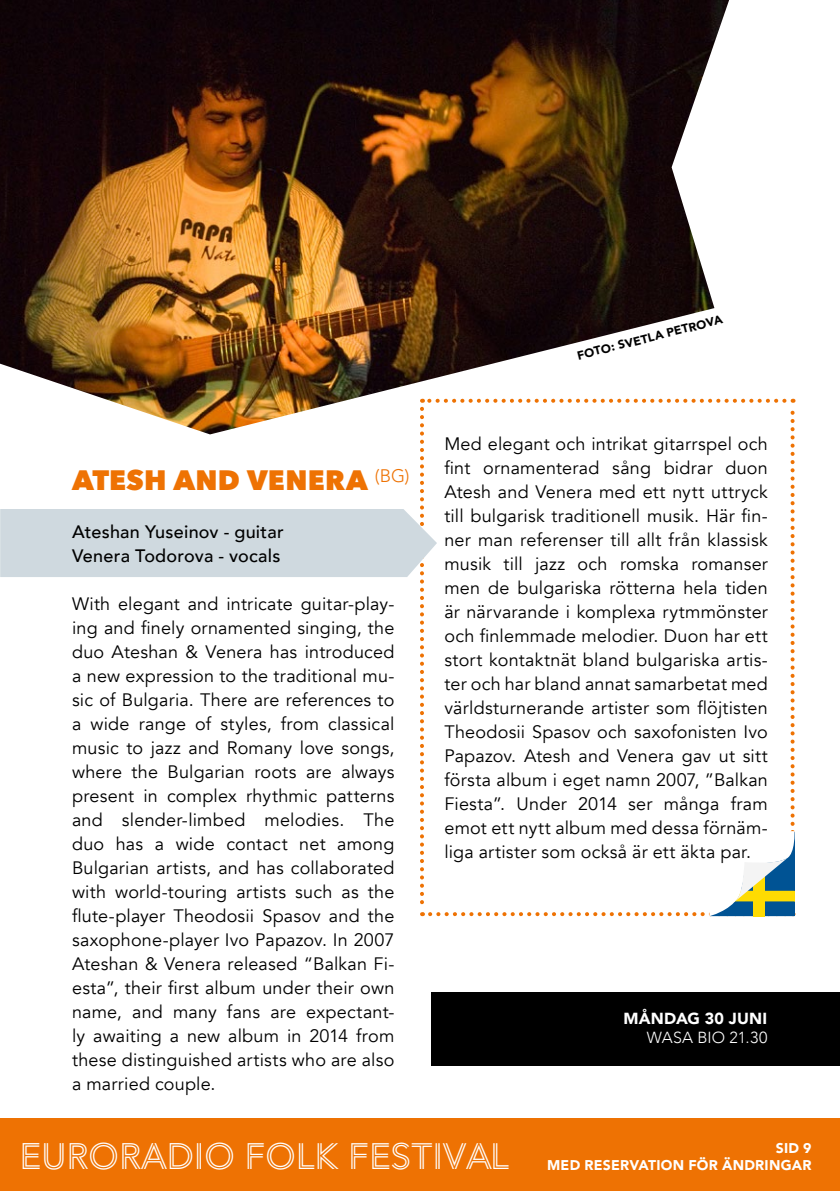
<style>
.page{position:relative;width:840px;height:1191px;background:#fff}
.page>*{position:absolute;margin:0;border:0;box-sizing:border-box;transform-origin:0 0}
.t1{font:36.4px "Avenir P2";color:#fff}
.t2{font:800 28px "Avenir Next";letter-spacing:.01em;color:#ee7203}
.t3{font:18px/24px "Avenir";letter-spacing:.01em;color:#000;text-align:justify}
.t4{font:500 18px/24px "Avenir";letter-spacing:.015em;color:#000}
.t5{font:900 16px "Avenir";letter-spacing:.015em;color:#fff}
.t6{font:300 16px "Avenir";letter-spacing:.015em;color:#fff}
.t7{font:900 14px "Avenir LT Pro";letter-spacing:.02em;color:#fff}
.t8{font:900 12px "Avenir";color:#000}
.s1{font-size:36.6px}
</style>
<div class="page">
<div style="left:0;top:1119px;width:839px;height:72px;background:#ee7203"></div>
<img style="left:0;top:0;width:728px;height:399px">
<svg style="left:0;top:399px;width:795px;height:518px"></svg>
<div style="left:431px;top:992px;width:408px;height:74px;background:#000"></div>
<h2 class="t2" style="left:72px;top:463px;width:339px">ATESH AND VENERA <sup>(BG)</sup></h2>
<p class="t4" style="left:72px;top:519px;width:213px">Ateshan Yuseinov - guitar<br>Venera Todorova - vocals</p>
<p class="t3" style="left:72px;top:592px;width:324px">With elegant and intricate guitar-play&shy;ing and finely ornamented singing, the duo Ateshan &amp; Venera has introduced a new expression to the traditional mu&shy;sic of Bulgaria. There are references to a wide range of styles, from classical music to jazz and Romany love songs, where the Bulgarian roots are always present in complex rhythmic patterns and slender-limbed melodies. The duo has a wide contact net among Bulgarian artists, and has collaborated with world-touring artists such as the flute-player Theodosii Spasov and the saxophone-player Ivo Papazov. In 2007<br>Ateshan &amp; Venera released “Balkan Fi&shy;esta”, their first album under their own name, and many fans are expectant&shy;ly awaiting a new album in 2014 from these distinguished artists who are also a married couple.</p>
<p class="t8" style="left:574px;top:345px;width:151px;rotate:-14deg">FOTO: SVETLA PETROVA</p>
<p class="t3" style="left:444px;top:432px;width:325px">Med elegant och intrikat gitarrspel och fint ornamenterad sång bidrar duon Atesh and Venera med ett nytt uttryck till bulgarisk traditionell musik. Här fin&shy;ner man referenser till allt från klassisk musik till jazz och romska romanser men de bulgariska rötterna hela tiden är närvarande i komplexa rytmmönster och finlemmade melodier. Duon har ett stort kontaktnät bland bulgariska artis&shy;ter och har bland annat samarbetat med världsturnerande artister som flöjtisten Theodosii Spasov och saxofonisten Ivo Papazov. Atesh and Venera gav ut sitt första album i eget namn 2007, ”Balkan Fiesta”. Under 2014 ser många fram emot ett nytt album med dessa förnäm&shy;liga artister som också är ett äkta par.</p>
<p class="t5" style="left:623px;top:1004px;width:145px">MÅNDAG 30 JUNI</p>
<p class="t6" style="left:646px;top:1028px;width:122px">WASA BIO 21.30</p>
<h1 class="t1" style="left:19px;top:1134px;width:491px"><span class="s1">EURORADIO</span> FOLK FESTIVAL</h1>
<p class="t7" style="left:775px;top:1139px;width:37px">SID 9</p>
<p class="t7" style="left:547px;top:1156px;width:266px">MED RESERVATION FÖR ÄNDRINGAR</p>
</div>
